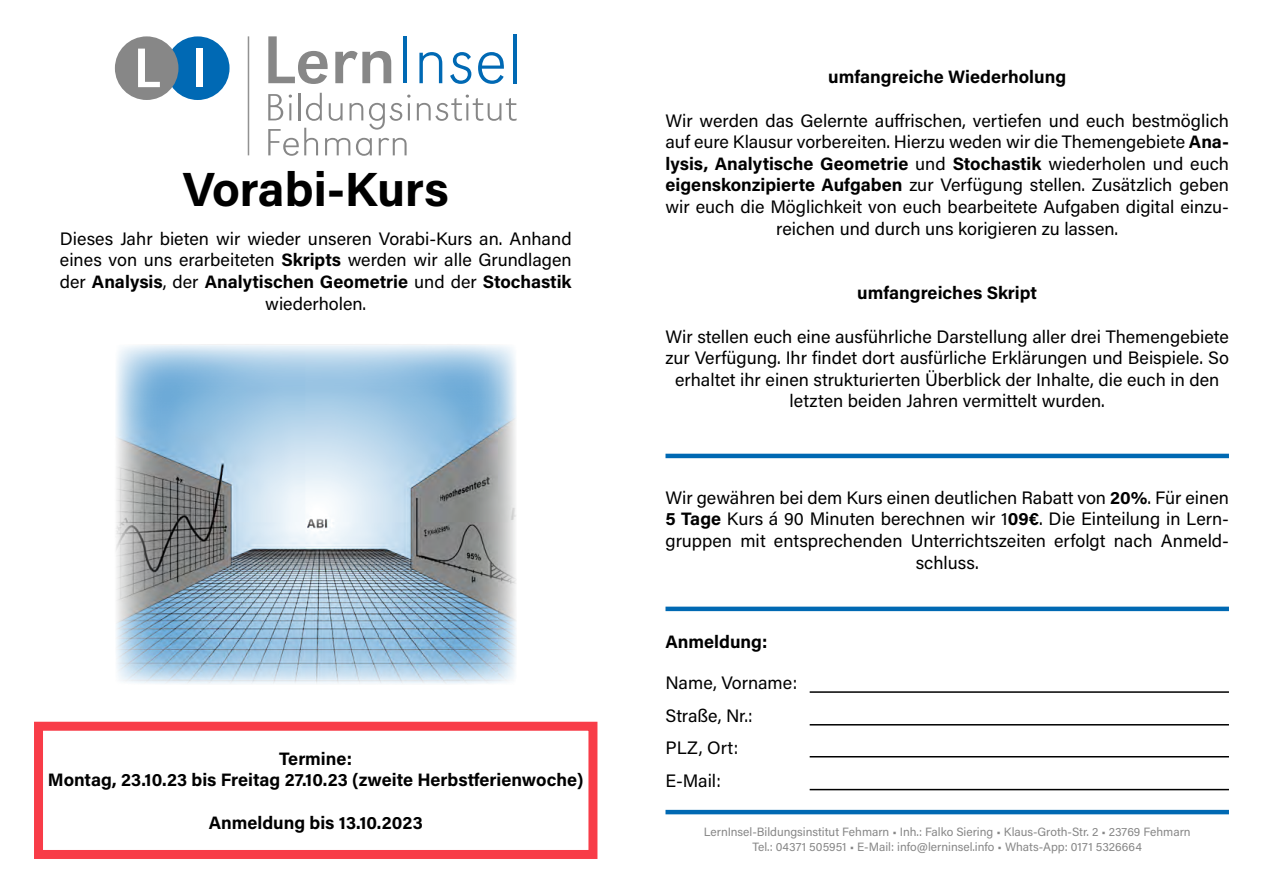
<style>
.page{position:relative;width:1263px;height:893px;background:#fff}
.page>*{position:absolute;margin:0;border:0;box-sizing:border-box;transform-origin:0 0}
.t1{font:700 48px "Acumin Pro";color:#000}
.t2{font:18px/21.6px "Acumin Pro";color:#000;text-align:center}
.t3{font:700 18px/21.6px "Acumin Pro";color:#000;text-align:center}
.t4{font:12px/14.4px "Acumin Pro";color:#878787;text-align:center}
.s1{font-weight:700}
</style>
<div class="page">
<div style="left:166px;top:36px;width:64px;height:64px;background:#0069b4;border-radius:50%"></div>
<div style="left:196px;top:49px;width:7px;height:38px;background:#fff"></div>
<div style="left:115px;top:36px;width:63px;height:64px;background:#878787;border-radius:50%"></div>
<svg style="left:138px;top:49px;width:22px;height:38px"></svg>
<svg style="left:268px;top:36px;width:60px;height:48px"></svg>
<svg style="left:335px;top:51px;width:56px;height:32px"></svg>
<hr style="left:403px;top:36px;width:4px;height:47px;background:#0069b4">
<svg style="left:419px;top:52px;width:23px;height:31px"></svg>
<svg style="left:450px;top:52px;width:21px;height:32px"></svg>
<svg style="left:478px;top:52px;width:26px;height:32px"></svg>
<hr style="left:513px;top:34px;width:3px;height:49px;background:#0069b4">
<svg style="left:268px;top:94px;width:15px;height:26px"></svg>
<svg style="left:289px;top:95px;width:3px;height:25px"></svg>
<hr style="left:298px;top:93px;width:2px;height:27px;background:#878787">
<svg style="left:306px;top:93px;width:16px;height:28px"></svg>
<svg style="left:329px;top:103px;width:14px;height:18px"></svg>
<svg style="left:349px;top:103px;width:14px;height:17px"></svg>
<svg style="left:369px;top:95px;width:41px;height:35px"></svg>
<svg style="left:417px;top:95px;width:100px;height:26px"></svg>
<svg style="left:268px;top:128px;width:50px;height:28px"></svg>
<svg style="left:325px;top:138px;width:25px;height:17px"></svg>
<svg style="left:356px;top:138px;width:16px;height:18px"></svg>
<svg style="left:379px;top:138px;width:28px;height:17px"></svg>
<hr style="left:248px;top:36px;width:1px;height:119px;background:#929292">
<img style="left:116px;top:344px;width:400px;height:340px">
<div style="left:34px;top:722px;width:563px;height:137px;border:9px solid #f83c48"></div>
<hr style="left:665px;top:454px;width:564px;height:4px;background:#0069b3">
<hr style="left:665px;top:607px;width:564px;height:4px;background:#0069b3">
<hr style="left:810px;top:691px;width:419px;height:2px;background:#000">
<hr style="left:810px;top:789px;width:419px;height:1px;background:#000">
<hr style="left:665px;top:810px;width:564px;height:4px;background:#0069b3">
<hr style="left:810px;top:724px;width:419px;height:1px;background:#000">
<hr style="left:810px;top:756px;width:419px;height:1px;background:#000">
<h1 class="t1" style="left:183px;top:156px;width:268px">Vorabi-Kurs</h1>
<p class="t2" style="left:60px;top:227px;width:513px">Dieses Jahr bieten wir wieder unseren Vorabi-Kurs an. Anhand eines von uns erarbeiteten <span class="s1">Skripts</span> werden wir alle Grundlagen der <span class="s1">Analysis</span>, der <span class="s1">Analytischen Geometrie</span> und der <span class="s1">Stochastik </span>wiederholen.</p>
<p class="t3" style="left:48px;top:747px;width:537px">Termine:<br>Montag, 23.10.23 bis Freitag 27.10.23 (zweite Herbstferienwoche)</p>
<p class="t3" style="left:209px;top:811px;width:215px">Anmeldung bis 13.10.2023</p>
<p class="t3" style="left:828px;top:66px;width:239px">umfangreiche Wiederholung</p>
<p class="t2" style="left:665px;top:109px;width:565px">Wir werden das Gelernte auffrischen, vertiefen und euch bestmöglich auf eure Klausur vorbereiten. Hierzu weden wir die Themengebiete <span class="s1">Ana&shy;lysis, Analytische Geometrie</span> und <span class="s1">Stochastik</span> wiederholen und euch <span class="s1">eigenskonzipierte Aufgaben</span> zur Verfügung stellen. Zusätzlich geben wir euch die Möglichkeit von euch bearbeitete Aufgaben digital einzu&shy;reichen und durch uns korigieren zu lassen.</p>
<p class="t3" style="left:857px;top:282px;width:181px">umfangreiches Skript</p>
<p class="t2" style="left:665px;top:325px;width:565px">Wir stellen euch eine ausführliche Darstellung aller drei Themengebiete zur Verfügung. Ihr findet dort ausfürliche Erklärungen und Beispiele. So erhaltet ihr einen strukturierten Überblick der Inhalte, die euch in den letzten beiden Jahren vermittelt wurden.</p>
<p class="t2" style="left:665px;top:486px;width:565px">Wir gewähren bei dem Kurs einen deutlichen Rabatt von <span class="s1">20%</span>. Für einen <span class="s1">5 Tage</span> Kurs á 90 Minuten berechnen wir 1<span class="s1">09€</span>. Die Einteilung in Lern&shy;gruppen mit entsprechenden Unterrichtszeiten erfolgt nach Anmeld&shy;schluss.</p>
<p class="t3" style="left:665px;top:630px;width:103px">Anmeldung:</p>
<p class="t2" style="left:665px;top:672px;width:133px">Name, Vorname:</p>
<p class="t2" style="left:665px;top:699px;width:89px;line-height:32px;text-align:left">Straße, Nr.:<br>PLZ, Ort:</p>
<p class="t2" style="left:665px;top:769px;width:57px">E-Mail:</p>
<p class="t4" style="left:704px;top:824px;width:488px">LernInsel-Bildungsinstitut Fehmarn • Inh.: Falko Siering • Klaus-Groth-Str. 2 • 23769 Fehmarn<br>Tel.: 04371 505951 • E-Mail: info@lerninsel.info • Whats-App: 0171 5326664</p>
</div>
